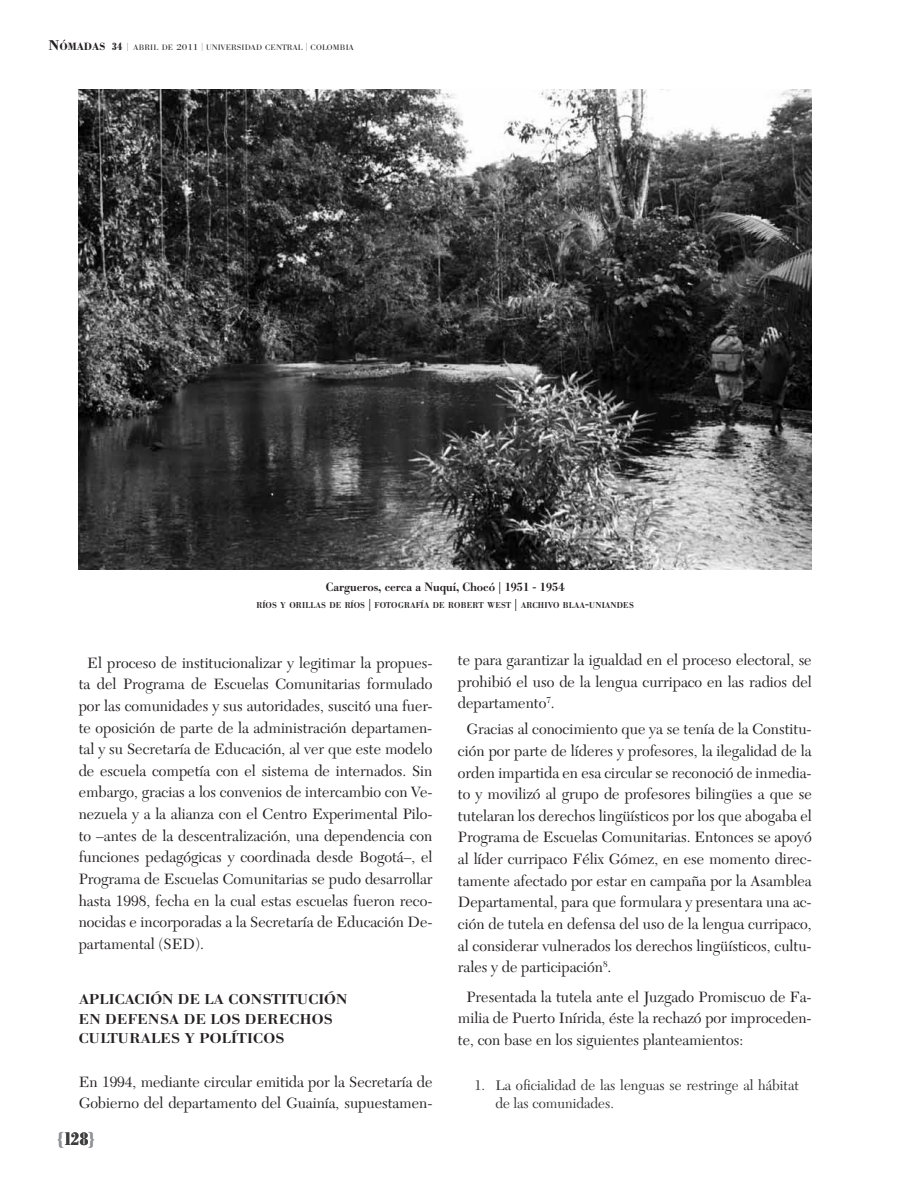
<style>
.page{position:relative;width:915px;height:1191px;background:#fff}
.page>*{position:absolute;margin:0;border:0;box-sizing:border-box;transform-origin:0 0}
.t1{font:700 condensed 18px "Bodoni BE";color:#3e3e3f}
.t2{font:15.6px/21.6px "New Caledonia";color:#231f20;text-align:justify}
.t3{font:14.55px/18.8px "New Caledonia";color:#333233}
.t4{font:500 14.1px/19.5px "Bodoni BE";letter-spacing:.02em;color:#231f20;scale:1.09 1}
.t5{font:500 12px "Bodoni BE";color:#231f20}
.t6{font:500 8.4px "Bodoni BE";letter-spacing:.02em;color:#231f20}
.t7{font:300 7.8px "Bodoni BE";letter-spacing:.02em;color:#231f20;scale:1.09 1}
.s1{font-family:"Bodoni";font-weight:700;font-size:14.7px}
.s2{font-family:"Bodoni";font-weight:700;font-size:10.95px}
.s3{font-weight:700;font-stretch:condensed;font-size:10.5px}
.s4{font-size:8.25px}
.s5{font-size:8.55px}
.s6{font-style:inherit}
.s7{font-size:12px}
.s8{color:#939598}
</style>
<div class="page">
<img style="left:79px;top:89px;width:732px;height:481px">
<p class="t7" style="left:48px;top:43px;width:282px"><span class="s1">N</span><span class="s2">ÓMADAS</span> <span class="s3">34</span> <span class="s4">|</span> ABRIL DE <span class="s5">2011</span> <span class="s4">|</span> UNIVERSIDAD CENTRAL <span class="s4">|</span> COLOMBIA</p>
<p class="t5" style="left:326px;top:580px;width:240px">CARGUEROS, CERCA A NUQUÍ, CHOCÓ | <span class="s6">1951 - 1954</span></p>
<p class="t6" style="left:256px;top:600px;width:378px">RÍOS Y ORILLAS DE RÍOS <span class="s7">|</span> FOTOGRAFÍA DE ROBERT WEST <span class="s7">|</span> ARCHIVO BLAA<span class="s7">-</span>UNIANDES</p>
<p class="t2" style="left:79px;top:652px;width:355px;text-indent:9px">El proceso de institucionalizar y legitimar la propues&shy;ta del Programa de Escuelas Comunitarias formulado por las comunidades y sus autoridades, suscitó una fuer&shy;te oposición de parte de la administración departamen&shy;tal y su Secretaría de Educación, al ver que este modelo de escuela competía con el sistema de internados. Sin embargo, gracias a los convenios de intercambio con Ve&shy;nezuela y a la alianza con el Centro Experimental Pilo&shy;to –antes de la descentralización, una dependencia con funciones pedagógicas y coordinada desde Bogotá–, el Programa de Escuelas Comunitarias se pudo desarrollar hasta 1998, fecha en la cual estas escuelas fueron reco&shy;nocidas e incorporadas a la Secretaría de Educación De&shy;partamental (SED).</p>
<p class="t4" style="left:79px;top:990px;width:248px">APLICACIÓN DE LA CONSTITUCIÓN<br>EN DEFENSA DE LOS DERECHOS<br>CULTURALES Y POLÍTICOS</p>
<p class="t2" style="left:79px;top:1071px;width:355px">En 1994, mediante circular emitida por la Secretaría de<br>Gobierno del departamento del Guainía, supuestamen-</p>
<p class="t1" style="left:57px;top:1128px;width:39px"><span class="s8">{</span>128<span class="s8">}</span></p>
<p class="t2" style="left:458px;top:649px;width:355px">te para garantizar la igualdad en el proceso electoral, se prohibió el uso de la lengua curripaco en las radios del departamento<sup>7</sup>.</p>
<p class="t2" style="left:458px;top:719px;width:355px;text-indent:9px">Gracias al conocimiento que ya se tenía de la Constitu&shy;ción por parte de líderes y profesores, la ilegalidad de la orden impartida en esa circular se reconoció de inmedia&shy;to y movilizó al grupo de profesores bilingües a que se tutelaran los derechos lingüísticos por los que abogaba el Programa de Escuelas Comunitarias. Entonces se apoyó al líder curripaco Félix Gómez, en ese momento direc&shy;tamente afectado por estar en campaña por la Asamblea Departamental, para que formulara y presentara una ac&shy;ción de tutela en defensa del uso de la lengua curripaco, al considerar vulnerados los derechos lingüísticos, cultu&shy;rales y de participación<sup>8</sup>.</p>
<p class="t2" style="left:458px;top:986px;width:355px;text-indent:9px">Presentada la tutela ante el Juzgado Promiscuo de Fa&shy;milia de Puerto Inírida, éste la rechazó por improceden&shy;te, con base en los siguientes planteamientos:</p>
<p class="t3" style="left:495px;top:1075px;width:305px;text-indent:-21px">1. La oficialidad de las lenguas se restringe al hábitat de las comunidades.</p>
</div>
